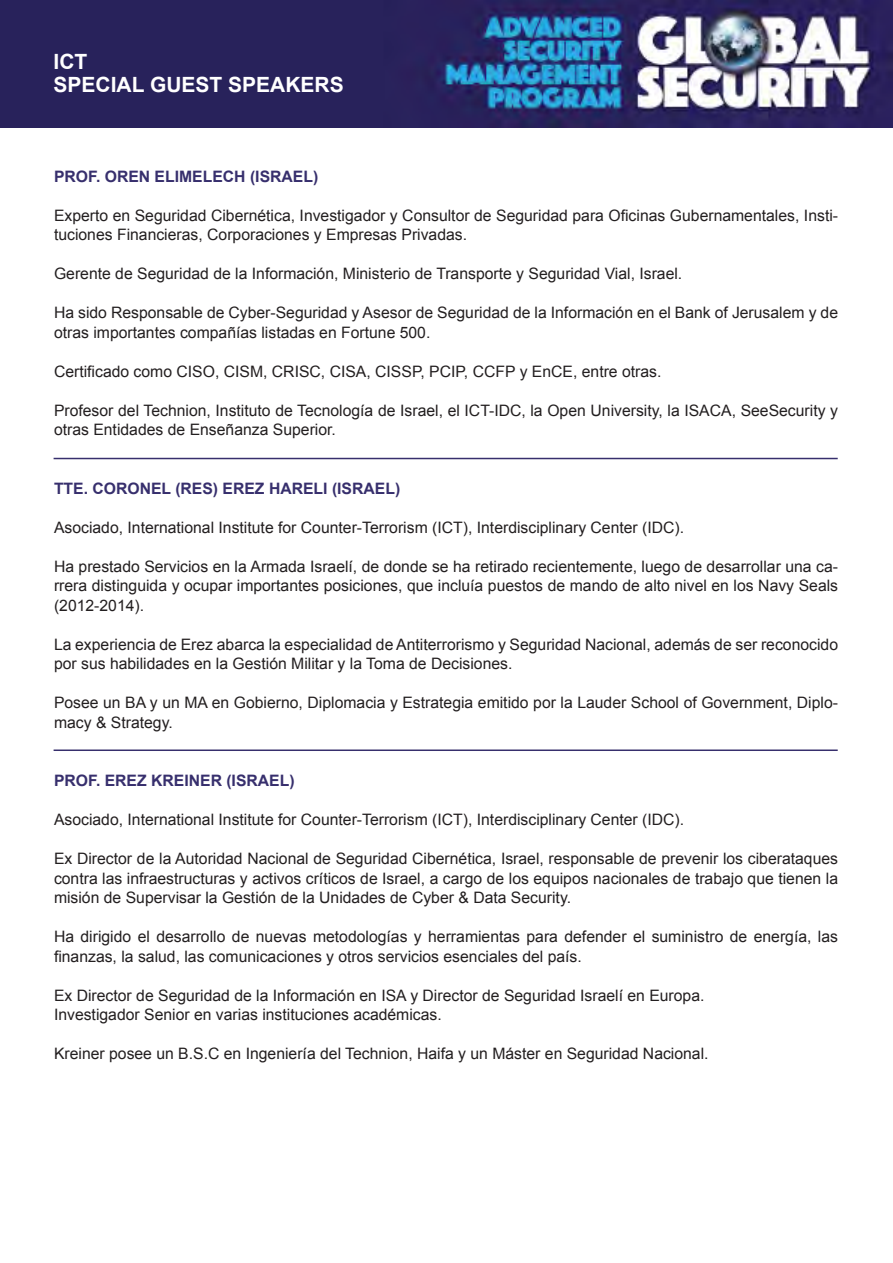
<style>
.page{position:relative;width:893px;height:1263px;background:#fff}
.page>*{position:absolute;margin:0;border:0;box-sizing:border-box;transform-origin:0 0}
.t1{font:700 21px "Arial";color:#fff}
.t2{font:15.75px/19.5px "Arial";color:#231f20}
.t3{font:700 15.75px "Arial";color:#372f6d}
</style>
<div class="page">
<img style="left:0;top:0;width:892px;height:128px">
<hr style="left:54px;top:458px;width:784px;height:1px;background:#372f6d">
<hr style="left:54px;top:749px;width:784px;height:2px;background:#372f6d">
<p class="t1" style="left:54px;top:48px;width:35px">ICT</p>
<p class="t1" style="left:54px;top:71px;width:292px">SPECIAL GUEST SPEAKERS</p>
<p class="t3" style="left:54px;top:166px;width:266px">PROF. OREN ELIMELECH (ISRAEL)</p>
<p class="t2" style="left:54px;top:205px;width:786px">Experto en Seguridad Cibernética, Investigador y Consultor de Seguridad para Oficinas Gubernamentales, Insti&shy;tuciones Financieras, Corporaciones y Empresas Privadas.</p>
<p class="t2" style="left:54px;top:264px;width:630px">Gerente de Seguridad de la Información, Ministerio de Transporte y Seguridad Vial, Israel.</p>
<p class="t2" style="left:54px;top:303px;width:786px">Ha sido Responsable de Cyber-Seguridad y Asesor de Seguridad de la Información en el Bank of Jerusalem y de otras importantes compañías listadas en Fortune 500.</p>
<p class="t2" style="left:54px;top:361px;width:609px">Certificado como CISO, CISM, CRISC, CISA, CISSP, PCIP, CCFP y EnCE, entre otras.</p>
<p class="t2" style="left:54px;top:400px;width:786px">Profesor del Technion, Instituto de Tecnología de Israel, el ICT-IDC, la Open University, la ISACA, SeeSecurity y otras Entidades de Enseñanza Superior.</p>
<p class="t3" style="left:54px;top:478px;width:348px">TTE. CORONEL (RES) EREZ HARELI (ISRAEL)</p>
<p class="t2" style="left:54px;top:517px;width:632px">Asociado, International Institute for Counter-Terrorism (ICT), Interdisciplinary Center (IDC).</p>
<p class="t2" style="left:54px;top:556px;width:786px;text-align:justify">Ha prestado Servicios en la Armada Israelí, de donde se ha retirado recientemente, luego de desarrollar una ca&shy;rrera distinguida y ocupar importantes posiciones, que incluía puestos de mando de alto nivel en los Navy Seals (2012-2014).</p>
<p class="t2" style="left:54px;top:634px;width:786px">La experiencia de Erez abarca la especialidad de Antiterrorismo y Seguridad Nacional, además de ser reconocido por sus habilidades en la Gestión Militar y la Toma de Decisiones.</p>
<p class="t2" style="left:54px;top:693px;width:786px">Posee un BA y un MA en Gobierno, Diplomacia y Estrategia emitido por la Lauder School of Government, Diplo&shy;macy &amp; Strategy.</p>
<p class="t3" style="left:54px;top:770px;width:242px">PROF. EREZ KREINER (ISRAEL)</p>
<p class="t2" style="left:54px;top:810px;width:632px">Asociado, International Institute for Counter-Terrorism (ICT), Interdisciplinary Center (IDC).</p>
<p class="t2" style="left:54px;top:849px;width:786px;text-align:justify">Ex Director de la Autoridad Nacional de Seguridad Cibernética, Israel, responsable de prevenir los ciberataques contra las infraestructuras y activos críticos de Israel, a cargo de los equipos nacionales de trabajo que tienen la misión de Supervisar la Gestión de la Unidades de Cyber &amp; Data Security.</p>
<p class="t2" style="left:54px;top:927px;width:785px">Ha dirigido el desarrollo de nuevas metodologías y herramientas para defender el suministro de energía, las finanzas, la salud, las comunicaciones y otros servicios esenciales del país.</p>
<p class="t2" style="left:54px;top:985px;width:652px">Ex Director de Seguridad de la Información en ISA y Director de Seguridad Israelí en Europa.</p>
<p class="t2" style="left:54px;top:1005px;width:389px">Investigador Senior en varias instituciones académicas.</p>
<p class="t2" style="left:54px;top:1044px;width:656px">Kreiner posee un B.S.C en Ingeniería del Technion, Haifa y un Máster en Seguridad Nacional.</p>
</div>
